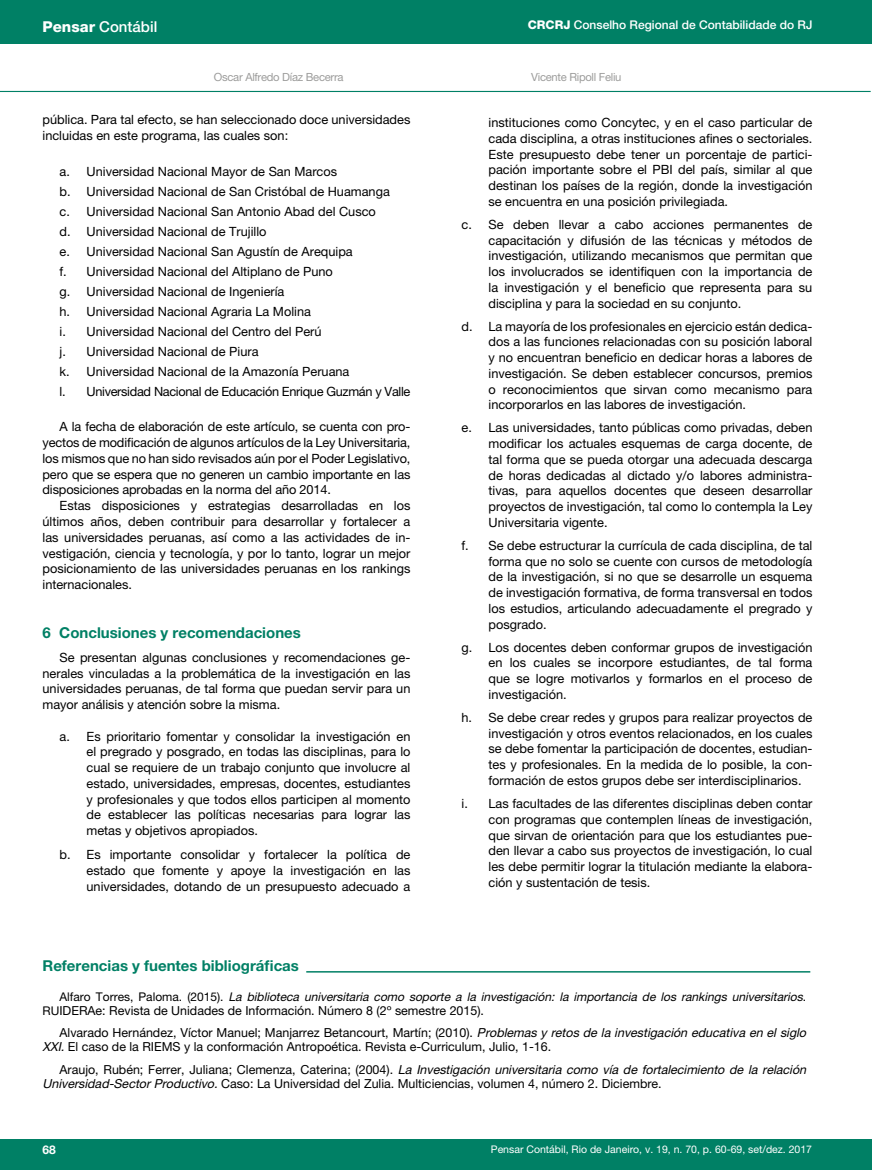
<style>
.page{position:relative;width:872px;height:1170px;background:#fff}
.page>*{position:absolute;margin:0;border:0;box-sizing:border-box;transform-origin:0 0}
.t1{font:700 15px "Helvetica Neue LT Pro";color:#008065}
.t2{font:500 15px "Helvetica Neue LT Pro";color:#fff}
.t3{font:12.75px/15.8px "Helvetica Neue LT Pro";color:#000;text-align:justify}
.t4{font:12.45px/22.4px "Helvetica Neue LT Pro";color:#000}
.t5{font:italic 12px "Helvetica Neue LT Pro";color:#000}
.t6{font:500 12px "Helvetica Neue LT Pro";color:#fff}
.t7{font:700 12px "Helvetica Neue LT Pro";color:#fff}
.t8{font:11.25px "Helvetica Neue LT Pro";letter-spacing:-.025em;color:#9d9d9c}
.t9{font:10.5px "Helvetica Neue LT Pro";color:#fff}
.s1{font-weight:800}
.s2{font-style:normal}
.s3{font-size:12px}
.s4{font-style:italic}
</style>
<div class="page">
<div style="left:0;top:1139px;width:872px;height:30px;background:#008065"></div>
<div style="left:0;top:0;width:872px;height:44px;background:#008065"></div>
<hr style="left:427px;top:115px;width:1px;height:986px;background:#9d9d9c">
<hr style="left:0;top:91px;width:870px;height:1px;background:#008065">
<hr style="left:306px;top:971px;width:504px;height:1px;background:#008065">
<p class="t2" style="left:43px;top:17px;width:116px"><span class="s1">Pensar</span> Contábil</p>
<p class="t6" style="left:528px;top:18px;width:286px"><span class="s1">CRCRJ</span> Conselho Regional de Contabilidade do RJ</p>
<p class="t8" style="left:214px;top:70px;width:131px">Oscar Alfredo Díaz Becerra</p>
<p class="t8" style="left:531px;top:70px;width:92px">Vicente Ripoll Feliu</p>
<p class="t3" style="left:43px;top:111px;width:369px">pública. Para tal efecto, se han seleccionado doce universidades incluidas en este programa, las cuales son:</p>
<p class="t3" style="left:60px;top:161px;width:352px;line-height:20px;text-align:left">a. Universidad Nacional Mayor de San Marcos<br>b. Universidad Nacional de San Cristóbal de Huamanga<br>c. Universidad Nacional San Antonio Abad del Cusco<br>d. Universidad Nacional de Trujillo<br>e. Universidad Nacional San Agustín de Arequipa<br>f. Universidad Nacional del Altiplano de Puno<br>g. Universidad Nacional de Ingeniería<br>h. Universidad Nacional Agraria La Molina<br>i. Universidad Nacional del Centro del Perú<br>j. Universidad Nacional de Piura<br>k. Universidad Nacional de la Amazonía Peruana<br>l. Universidad Nacional de Educación Enrique Guzmán y Valle</p>
<p class="t3" style="left:43px;top:419px;width:369px;text-indent:17px">A la fecha de elaboración de este artículo, se cuenta con pro&shy;yectos de modificación de algunos artículos de la Ley Universitaria, los mismos que no han sido revisados aún por el Poder Legislativo, pero que se espera que no generen un cambio importante en las disposiciones aprobadas en la norma del año 2014.</p>
<p class="t3" style="left:43px;top:497px;width:369px;text-indent:17px">Estas disposiciones y estrategias desarrolladas en los últimos años, deben contribuir para desarrollar y fortalecer a las universidades peruanas, así como a las actividades de in&shy;vestigación, ciencia y tecnología, y por lo tanto, lograr un mejor posicionamiento de las universidades peruanas en los rankings internacionales.</p>
<p class="t1" style="left:43px;top:623px;width:260px">6 Conclusiones y recomendaciones</p>
<p class="t3" style="left:43px;top:649px;width:369px;text-indent:17px">Se presentan algunas conclusiones y recomendaciones ge&shy;nerales vinculadas a la problemática de la investigación en las universidades peruanas, de tal forma que puedan servir para un mayor análisis y atención sobre la misma.</p>
<p class="t3" style="left:87px;top:728px;width:325px;text-indent:-27px">a. Es prioritario fomentar y consolidar la investigación en el pregrado y posgrado, en todas las disciplinas, para lo cual se requiere de un trabajo conjunto que involucre al estado, universidades, empresas, docentes, estudiantes y profesionales y que todos ellos participen al momento de establecer las políticas necesarias para lograr las metas y objetivos apropiados.</p>
<p class="t3" style="left:87px;top:846px;width:325px;text-indent:-27px">b. Es importante consolidar y fortalecer la política de estado que fomente y apoye la investigación en las universidades, dotando de un presupuesto adecuado a</p>
<p class="t3" style="left:488px;top:114px;width:325px">instituciones como Concytec, y en el caso particular de cada disciplina, a otras instituciones afines o sectoriales.<br>Este presupuesto debe tener un porcentaje de partici&shy;pación importante sobre el PBI del país, similar al que destinan los países de la región, donde la investigación se encuentra en una posición privilegiada.</p>
<p class="t3" style="left:488px;top:216px;width:325px;text-indent:-27px">c. Se deben llevar a cabo acciones permanentes de capacitación y difusión de las técnicas y métodos de investigación, utilizando mecanismos que permitan que los involucrados se identifiquen con la importancia de la investigación y el beneficio que representa para su disciplina y para la sociedad en su conjunto.</p>
<p class="t3" style="left:488px;top:318px;width:325px;text-indent:-27px">d. La mayoría de los profesionales en ejercicio están dedica&shy;dos a las funciones relacionadas con su posición laboral y no encuentran beneficio en dedicar horas a labores de investigación. Se deben establecer concursos, premios o reconocimientos que sirvan como mecanismo para incorporarlos en las labores de investigación.</p>
<p class="t3" style="left:488px;top:420px;width:325px;text-indent:-27px">e. Las universidades, tanto públicas como privadas, deben modificar los actuales esquemas de carga docente, de tal forma que se pueda otorgar una adecuada descarga de horas dedicadas al dictado y/o labores administra&shy;tivas, para aquellos docentes que deseen desarrollar proyectos de investigación, tal como lo contempla la Ley Universitaria vigente.</p>
<p class="t3" style="left:488px;top:537px;width:325px;text-indent:-27px">f. Se debe estructurar la currícula de cada disciplina, de tal forma que no solo se cuente con cursos de metodología de la investigación, si no que se desarrolle un esquema de investigación formativa, de forma transversal en todos los estudios, articulando adecuadamente el pregrado y posgrado.</p>
<p class="t3" style="left:488px;top:639px;width:325px;text-indent:-27px">g. Los docentes deben conformar grupos de investigación en los cuales se incorpore estudiantes, de tal forma que se logre motivarlos y formarlos en el proceso de investigación.</p>
<p class="t3" style="left:488px;top:709px;width:325px;text-indent:-27px">h. Se debe crear redes y grupos para realizar proyectos de investigación y otros eventos relacionados, en los cuales se debe fomentar la participación de docentes, estudian&shy;tes y profesionales. En la medida de lo posible, la con&shy;formación de estos grupos debe ser interdisciplinarios.</p>
<p class="t3" style="left:488px;top:795px;width:325px;text-indent:-27px">i. Las facultades de las diferentes disciplinas deben contar con programas que contemplen líneas de investigación, que sirvan de orientación para que los estudiantes pue&shy;den llevar a cabo sus proyectos de investigación, lo cual les debe permitir lograr la titulación mediante la elabora&shy;ción y sustentación de tesis.</p>
<p class="t1" style="left:43px;top:956px;width:258px">Referencias y fuentes bibliográficas</p>
<p class="t5" style="left:60px;top:988px;width:748px"><span class="s2">A l f a r o T o r r e s , P a l o m a . ( 2 0 1 5 ) .</span> La biblioteca universitaria como soporte a la investigación: la importancia de los rankings universitarios<span class="s2">.</span></p>
<p class="t4" style="left:60px;top:998px;width:751px;text-indent:-17px"><span class="s3">RU</span>IDERAe: Revista de Unidades de Información. Número 8 (2º semestre 2015).<br>Alvarado Hernández, Víctor Manuel; Manjarrez Betancourt, Martín; (2010). <span class="s4">Problemas y retos de la investigación educativa en el siglo</span></p>
<p class="t4" style="left:60px;top:1035px;width:751px;text-indent:-17px"><span class="s4">XXI.</span>El caso de la RIEMS y la conformación Antropoética. Revista e-Curriculum, Julio, 1-16.<br>A r a u j o , R u b é n ; F e r r e r , J u l i a n a ; C l e m e n z a , C a t e r i n a ; (2 0 0 4 ) . <span class="s4">La Investigación universitaria como vía de fortalecimiento de la relación</span></p>
<p class="t4" style="left:43px;top:1072px;width:620px"><span class="s4">Universidad-SectorProductivo.</span>Caso: La Universidad del Zulia. Multiciencias, volumen 4, número 2. Diciembre.</p>
<p class="t7" style="left:43px;top:1142px;width:15px">68</p>
<p class="t9" style="left:491px;top:1142px;width:323px">Pensar Contábil, Rio de Janeiro, v. 19, n. 70, p. 60-69, set/dez. 2017</p>
</div>
